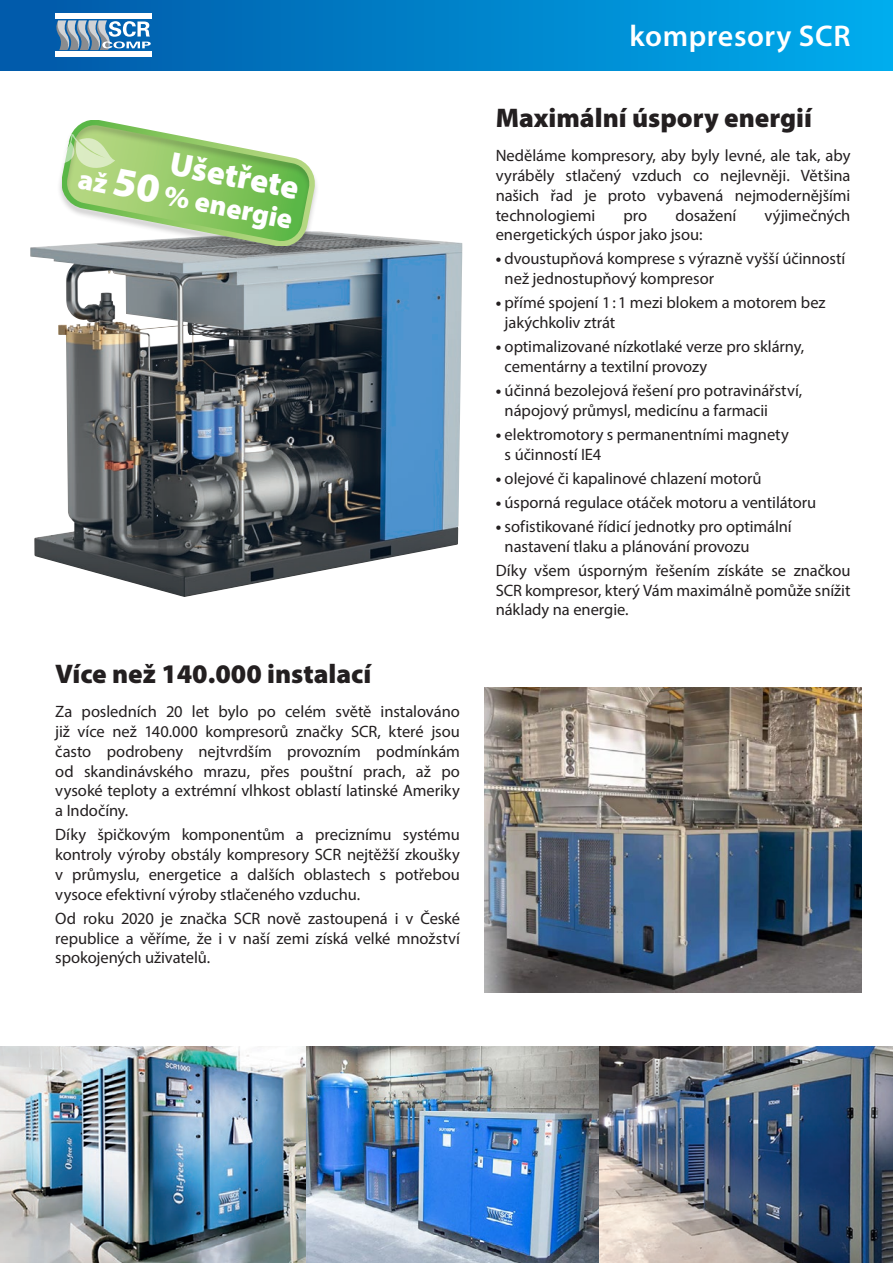
<style>
.page{position:relative;width:893px;height:1263px;background:#fff}
.page>*{position:absolute;margin:0;border:0;box-sizing:border-box;transform-origin:0 0}
.t1{font:900 33.45px "Myriad Pro";color:#fff}
.t2{font:600 30px "Myriad Pro";letter-spacing:.02em;color:#fff}
.t3{font:900 28.35px "Myriad Pro";color:#fff}
.t4{font:900 27px "Myriad Pro";color:#231f20}
.t5{font:16.5px/19.8px "Myriad Pro";letter-spacing:-.005em;color:#231f20}
.s1{font-size:41.1px}
.s2{font-weight:700}
</style>
<div class="page">
<div style="left:0;top:0;width:893px;height:70px;background:linear-gradient(to right,#075ba8,#00abec)"></div>
<div style="left:55px;top:14px;width:97px;height:5px;background:#fff"></div>
<div style="left:55px;top:51px;width:97px;height:5px;background:#fff"></div>
<svg style="left:56px;top:20px;width:95px;height:30px;background:#759dbe"></svg>
<img style="left:30px;top:231px;width:432px;height:366px">
<div style="left:56px;top:119px;width:264px;height:138px;background:#231f20;opacity:.23"></div>
<svg style="left:53px;top:120px;width:262px;height:126px"></svg>
<img style="left:485px;top:687px;width:376px;height:306px">
<img style="left:0;top:1046px;width:893px;height:217px">
<h1 class="t1" style="left:175px;top:141px;width:132px;rotate:11deg">Ušetřete</h1>
<h3 class="t3" style="left:82px;top:160px;width:219px;rotate:11deg">až <span class="s1">50</span> % energie</h3>
<h3 class="t4" style="left:55px;top:655px;width:318px">Více než 140.000 instalací</h3>
<p class="t5" style="left:55px;top:701px;width:406px;text-align:justify">Za posledních 20 let bylo po celém světě instalováno již více než 140.000 kompresorů značky SCR, které jsou často podrobeny nejtvrdším provozním podmínkám od skandinávského mrazu, přes pouštní prach, až po vysoké teploty a extrémní vlhkost oblastí latinské Ameriky a Indočíny.</p>
<p class="t5" style="left:55px;top:825px;width:406px;text-align:justify">Díky špičkovým komponentům a preciznímu systému kontroly výroby obstály kompresory SCR nejtěžší zkoušky v průmyslu, energetice a dalších oblastech s potřebou vysoce efektivní výroby stlačeného vzduchu.</p>
<p class="t5" style="left:55px;top:908px;width:406px;text-align:justify">Od roku 2020 je značka SCR nově zastoupená i v České republice a věříme, že i v naší zemi získá velké množství spokojených uživatelů.</p>
<h2 class="t2" style="left:629px;top:17px;width:222px">kompresory SCR</h2>
<h3 class="t4" style="left:496px;top:99px;width:318px">Maximální úspory energií</h3>
<p class="t5" style="left:496px;top:146px;width:356px;text-align:justify">Neděláme kompresory, aby byly levné, ale tak, aby vyráběly stlačený vzduch co nejlevněji. Většina našich řad je proto vybavená nejmodernějšími technologiemi</p>
<p class="t5" style="left:624px;top:205px;width:25px">pro</p>
<p class="t5" style="left:675px;top:205px;width:62px">dosažení</p>
<p class="t5" style="left:764px;top:205px;width:87px">výjimečných</p>
<p class="t5" style="left:496px;top:225px;width:208px">energetických úspor jako jsou:</p>
<p class="t5" style="left:505px;top:249px;width:342px;text-indent:-9px"><span class="s2">•</span> dvoustupňová komprese s výrazně vyšší účinností než jednostupňový kompresor</p>
<p class="t5" style="left:505px;top:293px;width:323px;text-indent:-9px"><span class="s2">•</span> přímé spojení 1:1 mezi blokem a motorem bez jakýchkoliv ztrát</p>
<p class="t5" style="left:505px;top:336px;width:301px;text-indent:-9px"><span class="s2">•</span> optimalizované nízkotlaké verze pro sklárny, cementárny a textilní provozy</p>
<p class="t5" style="left:505px;top:380px;width:299px;text-indent:-9px"><span class="s2">•</span> účinná bezolejová řešení pro potravinářství, nápojový průmysl, medicínu a farmacii</p>
<p class="t5" style="left:505px;top:424px;width:286px;text-indent:-9px"><span class="s2">•</span> elektromotory s permanentními magnety s účinností IE4</p>
<p class="t5" style="left:496px;top:468px;width:267px"><span class="s2">•</span> olejové či kapalinové chlazení motorů</p>
<p class="t5" style="left:496px;top:492px;width:322px"><span class="s2">•</span> úsporná regulace otáček motoru a ventilátoru</p>
<p class="t5" style="left:505px;top:516px;width:288px;text-indent:-9px"><span class="s2">•</span> sofistikované řídicí jednotky pro optimální nastavení tlaku a plánování provozu</p>
<p class="t5" style="left:496px;top:560px;width:356px;text-align:justify">Díky všem úsporným řešením získáte se značkou SCR kompresor, který Vám maximálně pomůže snížit náklady na energie.</p>
</div>
